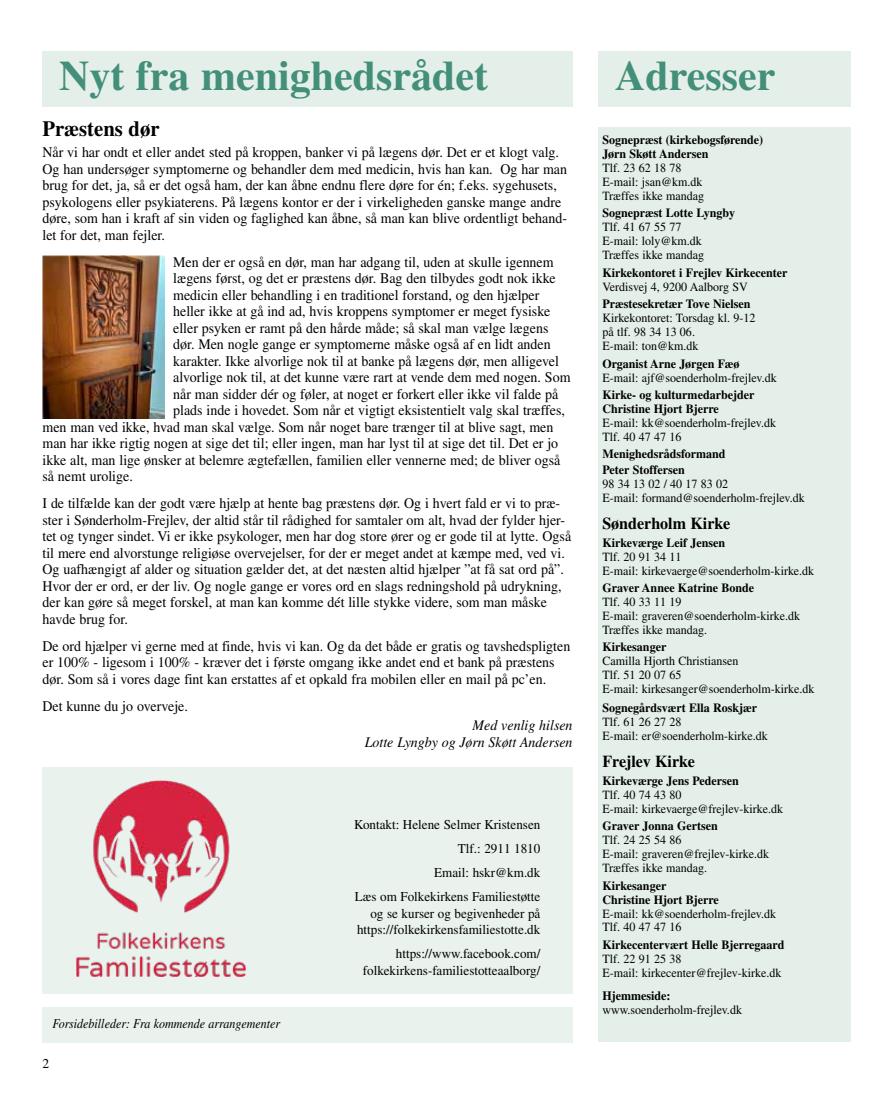
<style>
.page{position:relative;width:893px;height:1106px;background:#fff}
.page>*{position:absolute;margin:0;border:0;box-sizing:border-box;transform-origin:0 0}
.t1{font:700 42px "Times LT Std";color:#438f79}
.t2{font:700 21.75px "Times LT Std";color:#000;scale:.95 1}
.t3{font:700 16.65px "Times LT Std";color:#000;scale:.96 1}
.t4{font:14.7px/16.5px "Times LT Std";color:#000;scale:.95 1}
.t5{font:italic 14.7px/16.5px "Times LT Std";color:#000;text-align:right;scale:.95 1}
.t6{font:13.5px/24px "Times LT Std";color:#000;text-align:right}
.t7{font:italic 13.5px "Times LT Std";color:#000;scale:.89 1}
.t8{font:12.75px "Times LT Std";color:#000;scale:.95 1}
.t9{font:700 12.75px "Times LT Std";color:#000;scale:.95 1}
.t10{font:12.45px/14px "Times LT Std";color:#000;scale:.96 1}
.t11{font:700 12.45px/14px "Times LT Std";color:#000;scale:.96 1}
</style>
<div class="page">
<div style="left:43px;top:51px;width:530px;height:55px;background:#e4efe9"></div>
<div style="left:43px;top:1006px;width:530px;height:36px;background:#e9f2ed"></div>
<div style="left:598px;top:128px;width:252px;height:914px;background:#e4efe9"></div>
<div style="left:598px;top:51px;width:252px;height:55px;background:#e4efe9"></div>
<div style="left:42px;top:767px;width:531px;height:227px;background:#e9f2ed"></div>
<img style="left:77px;top:780px;width:169px;height:196px">
<img style="left:43px;top:255px;width:122px;height:163px">
<h1 class="t1" style="left:59px;top:51px;width:431px">Nyt fra menighedsrådet</h1>
<h2 class="t2" style="left:43px;top:116px;width:125px">Præstens dør</h2>
<p class="t4" style="left:43px;top:144px;width:554px">Når vi har ondt et eller andet sted på kroppen, banker vi på lægens dør. Det er et klogt valg.<br>Og han undersøger symptomerne og behandler dem med medicin, hvis han kan. Og har man brug for det, ja, så er det også ham, der kan åbne endnu flere døre for én; f.eks. sygehusets, psykologens eller psykiaterens. På lægens kontor er der i virkeligheden ganske mange andre døre, som han i kraft af sin viden og faglighed kan åbne, så man kan blive ordentligt behand&shy;let for det, man fejler.</p>
<p class="t4" style="left:173px;top:253px;width:402px">Men der er også en dør, man har adgang til, uden at skulle igennem</p>
<p class="t4" style="left:173px;top:270px;width:404px">lægens først, og det er præstens dør. Bag den tilbydes godt nok ikke</p>
<p class="t4" style="left:173px;top:286px;width:387px">medicin eller behandling i en traditionel forstand, og den hjælper</p>
<p class="t4" style="left:173px;top:303px;width:399px">heller ikke at gå ind ad, hvis kroppens symptomer er meget fysiske</p>
<p class="t4" style="left:173px;top:319px;width:397px">eller psyken er ramt på den hårde måde; så skal man vælge lægens</p>
<p class="t4" style="left:173px;top:336px;width:399px">dør. Men nogle gange er symptomerne måske også af en lidt anden</p>
<p class="t4" style="left:173px;top:352px;width:408px">karakter. Ikke alvorlige nok til at banke på lægens dør, men alligevel</p>
<p class="t4" style="left:173px;top:369px;width:420px">alvorlige nok til, at det kunne være rart at vende dem med nogen. Som</p>
<p class="t4" style="left:173px;top:385px;width:407px">når man sidder dér og føler, at noget er forkert eller ikke vil falde på</p>
<p class="t4" style="left:173px;top:402px;width:414px">plads inde i hovedet. Som når et vigtigt eksistentielt valg skal træffes,</p>
<p class="t4" style="left:43px;top:418px;width:539px">men man ved ikke, hvad man skal vælge. Som når noget bare trænger til at blive sagt, men</p>
<p class="t4" style="left:43px;top:435px;width:544px">man har ikke rigtig nogen at sige det til; eller ingen, man har lyst til at sige det til. Det er jo</p>
<p class="t4" style="left:43px;top:451px;width:547px">ikke alt, man lige ønsker at belemre ægtefællen, familien eller vennerne med; de bliver også</p>
<p class="t4" style="left:43px;top:468px;width:97px">så nemt urolige.</p>
<p class="t4" style="left:43px;top:495px;width:558px">I de tilfælde kan der godt være hjælp at hente bag præstens dør. Og i hvert fald er vi to præ&shy;ster i Sønderholm-Frejlev, der altid står til rådighed for samtaler om alt, hvad der fylder hjer&shy;tet og tynger sindet. Vi er ikke psykologer, men har dog store ører og er gode til at lytte. Også til mere end alvorstunge religiøse overvejelser, for der er meget andet at kæmpe med, ved vi.<br>Og uafhængigt af alder og situation gælder det, at det næsten altid hjælper ”at få sat ord på”.<br>Hvor der er ord, er der liv. Og nogle gange er vores ord en slags redningshold på udrykning, der kan gøre så meget forskel, at man kan komme dét lille stykke videre, som man måske havde brug for.</p>
<p class="t4" style="left:43px;top:637px;width:557px">De ord hjælper vi gerne med at finde, hvis vi kan. Og da det både er gratis og tavshedspligten er 100% - ligesom i 100% - kræver det i første omgang ikke andet end et bank på præstens dør. Som så i vores dage fint kan erstattes af et opkald fra mobilen eller en mail på pc’en.</p>
<p class="t4" style="left:43px;top:697px;width:155px">Det kunne du jo overveje.</p>
<p class="t5" style="left:365px;top:717px;width:220px">Med venlig hilsen<br>Lotte Lyngby og Jørn Skøtt Andersen</p>
<p class="t7" style="left:53px;top:1016px;width:257px">Forsidebilleder: Fra kommende arrangementer</p>
<p class="t6" style="left:43px;top:1051px;width:8px">2</p>
<p class="t6" style="left:354px;top:812px;width:188px">Kontakt: Helene Selmer Kristensen<br>Tlf.: 2911 1810<br>Email: hskr@km.dk<br>Læs om Folkekirkens Familiestøtte</p>
<p class="t6" style="left:357px;top:904px;width:185px;line-height:16.5px">og se kurser og begivenheder på https://folkekirkensfamiliestotte.dk</p>
<p class="t6" style="left:363px;top:945px;width:179px;line-height:16.5px">https://www.facebook.com/ folkekirkens-familiestotteaalborg/</p>
<h1 class="t1" style="left:615px;top:51px;width:162px">Adresser</h1>
<p class="t11" style="left:602px;top:133px;width:169px">Sognepræst (kirkebogsførende)<br>Jørn Skøtt Andersen</p>
<p class="t10" style="left:602px;top:161px;width:108px">Tlf. 23 62 18 78<br>E-mail: jsan@km.dk<br>Træffes ikke mandag</p>
<p class="t11" style="left:602px;top:206px;width:140px">Sognepræst Lotte Lyngby</p>
<p class="t10" style="left:602px;top:220px;width:108px">Tlf. 41 67 55 77<br>E-mail: loly@km.dk<br>Træffes ikke mandag</p>
<p class="t11" style="left:602px;top:265px;width:194px">Kirkekontoret i Frejlev Kirkecenter</p>
<p class="t10" style="left:602px;top:279px;width:153px">Verdisvej 4, 9200 Aalborg SV</p>
<p class="t11" style="left:602px;top:297px;width:156px">Præstesekretær Tove Nielsen</p>
<p class="t10" style="left:602px;top:311px;width:161px">Kirkekontoret: Torsdag kl. 9-12 på tlf. 98 34 13 06.<br>E-mail: ton@km.dk</p>
<p class="t11" style="left:602px;top:356px;width:144px">Organist Arne Jørgen Fæø</p>
<p class="t10" style="left:602px;top:370px;width:183px">E-mail: ajf@soenderholm-frejlev.dk</p>
<p class="t11" style="left:602px;top:388px;width:160px">Kirke- og kulturmedarbejder<br>Christine Hjort Bjerre</p>
<p class="t10" style="left:602px;top:416px;width:183px">E-mail: kk@soenderholm-frejlev.dk<br>Tlf. 40 47 47 16</p>
<p class="t11" style="left:602px;top:446px;width:130px;line-height:15.3px">Menighedsrådsformand<br>Peter Stoffersen</p>
<p class="t10" style="left:602px;top:476px;width:212px">98 34 13 02 / 40 17 83 02<br>E-mail: formand@soenderholm-frejlev.dk</p>
<p class="t3" style="left:602px;top:513px;width:135px">Sønderholm Kirke</p>
<p class="t11" style="left:602px;top:535px;width:129px">Kirkeværge Leif Jensen</p>
<p class="t10" style="left:602px;top:549px;width:222px">Tlf. 20 91 34 11<br>E-mail: kirkevaerge@soenderholm-kirke.dk</p>
<p class="t11" style="left:602px;top:580px;width:159px">Graver Annee Katrine Bonde</p>
<p class="t10" style="left:602px;top:595px;width:207px">Tlf. 40 33 11 19<br>E-mail: graveren@soenderholm-kirke.dk<br>Træffes ikke mandag.</p>
<p class="t11" style="left:602px;top:640px;width:68px">Kirkesanger</p>
<p class="t10" style="left:602px;top:654px;width:222px">Camilla Hjorth Christiansen<br>Tlf. 51 20 07 65<br>E-mail: kirkesanger@soenderholm-kirke.dk</p>
<p class="t11" style="left:602px;top:700px;width:163px">Sognegårdsvært Ella Roskjær</p>
<p class="t10" style="left:602px;top:714px;width:174px">Tlf. 61 26 27 28<br>E-mail: er@soenderholm-kirke.dk</p>
<p class="t3" style="left:602px;top:751px;width:98px">Frejlev Kirke</p>
<p class="t11" style="left:602px;top:773px;width:144px">Kirkeværge Jens Pedersen</p>
<p class="t10" style="left:602px;top:787px;width:190px">Tlf. 40 74 43 80<br>E-mail: kirkevaerge@frejlev-kirke.dk</p>
<p class="t11" style="left:602px;top:819px;width:122px">Graver Jonna Gertsen</p>
<p class="t10" style="left:602px;top:833px;width:175px">Tlf. 24 25 54 86<br>E-mail: graveren@frejlev-kirke.dk<br>Træffes ikke mandag.</p>
<p class="t11" style="left:602px;top:878px;width:123px">Kirkesanger<br>Christine Hjort Bjerre</p>
<p class="t10" style="left:602px;top:906px;width:183px">E-mail: kk@soenderholm-frejlev.dk<br>Tlf. 40 47 47 16</p>
<p class="t11" style="left:602px;top:937px;width:191px">Kirkecentervært Helle Bjerregaard</p>
<p class="t10" style="left:602px;top:951px;width:188px">Tlf. 22 91 25 38<br>E-mail: kirkecenter@frejlev-kirke.dk</p>
<p class="t9" style="left:602px;top:987px;width:73px">Hjemmeside:</p>
<p class="t8" style="left:602px;top:1002px;width:148px">www.soenderholm-frejlev.dk</p>
</div>
